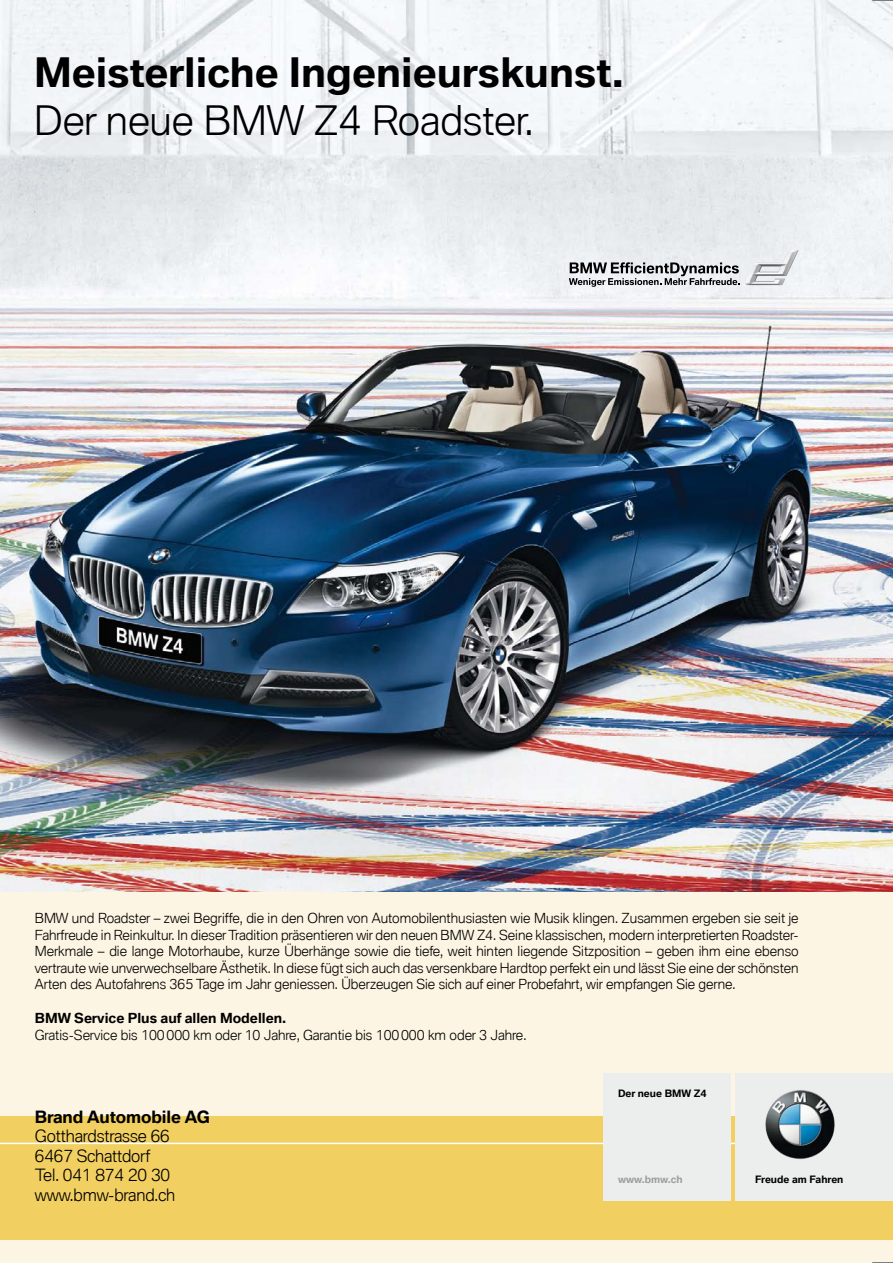
<style>
.page{position:relative;width:893px;height:1263px;background:#fdf5e3}
.page>*{position:absolute;margin:0;border:0;box-sizing:border-box;transform-origin:0 0}
.t1{font:700 39.6px "BMW Type Global Pro";color:#000}
.t2{font:300 39.6px "BMW Type Global Pro";color:#000}
.t3{font:300 16.5px/19.5px "BMW Type Global Pro";letter-spacing:-.01em;color:#000}
.t4{font:700 16.5px "BMW Type Global Pro";letter-spacing:-.01em;color:#000}
.t5{font:300 13.5px/16.5px "BMW Type Global Pro";color:#000;text-align:justify}
.t6{font:700 13.5px "BMW Type Global Pro";color:#000}
.t7{font:700 9.9px "BMW Type Global Pro";color:#000}
.t8{font:700 9.9px "BMW Type Global Pro";color:#9c9e9f}
</style>
<div class="page">
<div style="left:0;top:1116px;width:893px;height:124px;background:#f2cf61"></div>
<hr style="left:0;top:1143px;width:893px;height:1px;background:#fff">
<img style="left:0;top:0;width:893px;height:891px">
<img style="left:745px;top:250px;width:54px;height:35px">
<svg style="left:569px;top:262px;width:171px;height:25px;background:#a2a4a6"></svg>
<div style="left:603px;top:1073px;width:127px;height:127px;background:#eceded"></div>
<div style="left:735px;top:1073px;width:158px;height:127px;background:#eceded"></div>
<img style="left:765px;top:1090px;width:70px;height:69px">
<svg style="left:872px;top:0;width:21px;height:1px"></svg>
<svg style="left:872px;top:1262px;width:21px;height:1px"></svg>
<h1 class="t1" style="left:34px;top:50px;width:591px">Meisterliche Ingenieurskunst.</h1>
<h1 class="t2" style="left:34px;top:93px;width:501px">Der neue BMW Z4 Roadster.</h1>
<p class="t5" style="left:35px;top:911px;width:765px">BMW und Roadster – zwei Begriffe, die in den Ohren von Automobilenthusiasten wie Musik klingen. Zusammen ergeben sie seit je Fahrfreude in Reinkultur. In dieser Tradition präsentieren wir den neuen BMW Z4. Seine klassischen, modern interpretierten Roadster-Merkmale – die lange Motorhaube, kurze Überhänge sowie die tiefe, weit hinten liegende Sitzposition – geben ihm eine ebenso vertraute wie unverwechselbare Ästhetik. In diese fügt sich auch das versenkbare Hardtop perfekt ein und lässt Sie eine der schönsten Arten des Autofahrens 365 Tage im Jahr geniessen. Überzeugen Sie sich auf einer Probefahrt, wir empfangen Sie gerne.</p>
<p class="t6" style="left:35px;top:1011px;width:253px">BMW Service Plus auf allen Modellen.</p>
<p class="t5" style="left:35px;top:1027px;width:493px">Gratis-Service bis 100000 km oder 10 Jahre, Garantie bis 100000 km oder 3 Jahre.</p>
<p class="t4" style="left:35px;top:1107px;width:176px">Brand Automobile AG</p>
<p class="t3" style="left:35px;top:1127px;width:142px">Gotthardstrasse 66<br>6467 Schattdorf<br>Tel. 041 874 20 30 www.bmw-brand.ch</p>
<p class="t7" style="left:618px;top:1088px;width:90px">Der neue BMW Z4</p>
<p class="t8" style="left:618px;top:1174px;width:66px">www.bmw.ch</p>
<p class="t7" style="left:755px;top:1174px;width:90px">Freude am Fahren</p>
</div>
